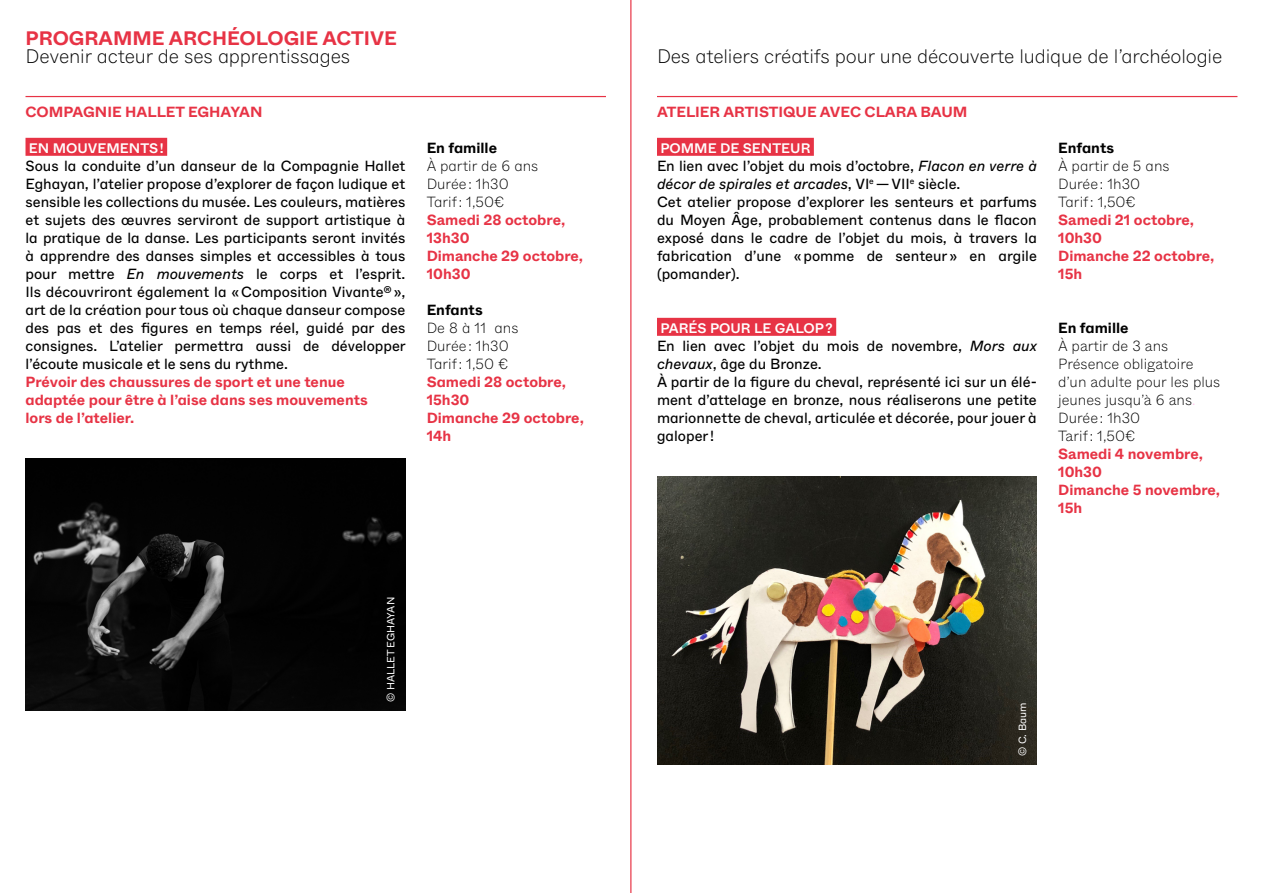
<style>
.page{position:relative;width:1263px;height:893px;background:#fff}
.page>*{position:absolute;margin:0;border:0;box-sizing:border-box;transform-origin:0 0}
.t1{font:200 19.5px "ABC Whyte";letter-spacing:-.01em;color:#000}
.t2{font:700 19.5px "ABC Whyte";color:#e73345}
.t3{font:14.7px/18px "ABC Whyte";color:#000}
.t4{font:700 14.7px/18px "ABC Whyte";color:#e73345}
.t5{font:200 14.7px/18px "ABC Whyte";color:#000}
.t6{font:700 14.7px "ABC Whyte";color:#000}
.t7{font:500 13.8px "ABC Whyte";color:#fff}
.t8{font:10.5px "ABC Whyte";letter-spacing:-.005em;color:#fff}
.s1{font-style:italic}
.s2{color:#ffbfea}
</style>
<div class="page">
<div style="left:26px;top:138px;width:141px;height:18px;background:#e73345"></div>
<hr style="left:26px;top:96px;width:580px;height:1px;background:#e73345">
<div style="left:657px;top:138px;width:157px;height:18px;background:#e73345"></div>
<div style="left:657px;top:318px;width:179px;height:18px;background:#e73345"></div>
<hr style="left:657px;top:96px;width:580px;height:1px;background:#e73345">
<img style="left:657px;top:476px;width:380px;height:289px">
<img style="left:26px;top:459px;width:379px;height:252px">
<hr style="left:630px;top:0;width:1px;height:893px;background:#e73345">
<h1 class="t2" style="left:26px;top:25px;width:373px">PROGRAMME ARCHÉOLOGIE ACTIVE</h1>
<h1 class="t1" style="left:26px;top:44px;width:326px">Devenir acteur de ses apprentissages</h1>
<p class="t4" style="left:26px;top:103px;width:238px">COMPAGNIE HALLET EGHAYAN</p>
<p class="t7" style="left:29px;top:139px;width:136px">EN MOUVEMENTS !</p>
<p class="t3" style="left:26px;top:157px;width:382px;text-align:justify">Sous la conduite d’un danseur de la Compagnie Hallet Eghayan, l’atelier propose d’explorer de façon ludique et sensible les collections du musée. Les couleurs, matières et sujets des œuvres serviront de support artistique à la pratique de la danse. Les participants seront invités à apprendre des danses simples et accessibles à tous pour mettre <span class="s1">En mouvements</span> le corps et l’esprit.<br>Ils découvriront également la « Composition Vivante® », art de la création pour tous où chaque danseur compose des pas et des figures en temps réel, guidé par des consignes. L’atelier permettra aussi de développer l’écoute musicale et le sens du rythme.</p>
<p class="t4" style="left:26px;top:373px;width:344px">Prévoir des chaussures de sport et une tenue adaptée pour être à l’aise dans ses mouvements lors de l’atelier.</p>
<p class="t6" style="left:427px;top:138px;width:72px">En famille</p>
<p class="t5" style="left:427px;top:157px;width:113px">À partir de 6 ans<br>Durée : 1h30<br>Tarif : 1,50€</p>
<p class="t4" style="left:427px;top:211px;width:158px">Samedi 28 octobre,<br>13h30<br>Dimanche 29 octobre,<br>10h30</p>
<p class="t6" style="left:427px;top:300px;width:58px">Enfants</p>
<p class="t5" style="left:427px;top:319px;width:93px">De 8 à 11 ans<br>Durée : 1h30<br>Tarif : 1,50 €</p>
<p class="t4" style="left:427px;top:373px;width:159px">Samedi 28 octobre,<br>15h30<br>Dimanche 29 octobre,<br>14h</p>
<p class="t8" style="left:384px;top:702px;width:107px;rotate:-90deg">© HALLET EGHAYAN</p>
<h1 class="t1" style="left:657px;top:44px;width:567px">Des ateliers créatifs pour une découverte ludique de l’archéologie</h1>
<p class="t4" style="left:657px;top:103px;width:312px">ATELIER ARTISTIQUE AVEC CLARA BAUM</p>
<p class="t7" style="left:660px;top:139px;width:152px">POMME DE SENTEUR</p>
<p class="t3" style="left:657px;top:157px;width:381px">En lien avec l’objet du mois d’octobre, <span class="s1">Flacon en verre à décor de spirales et arcades</span>, VI<sup>e</sup> — VII<sup>e</sup> siècle.<br>Cet atelier propose d’explorer les senteurs et parfums du Moyen Âge, probablement contenus dans le flacon exposé dans le cadre de l’objet du mois, à travers la fabrication d’une « pomme de senteur » en argile (pomander).</p>
<p class="t7" style="left:660px;top:319px;width:174px">PARÉS POUR LE GALOP ?</p>
<p class="t3" style="left:657px;top:337px;width:381px">En lien avec l’objet du mois de novembre, <span class="s1">Mors aux chevaux</span>, âge du Bronze.<br>À partir de la figure du cheval, représenté ici sur un élé&shy;ment d’attelage en bronze, nous réaliserons une petite marionnette de cheval, articulée et décorée, pour jouer à galoper !</p>
<p class="t6" style="left:1058px;top:138px;width:58px">Enfants</p>
<p class="t5" style="left:1058px;top:157px;width:113px">À partir de 5 ans<br>Durée : 1h30<br>Tarif : 1,50€</p>
<p class="t4" style="left:1058px;top:211px;width:158px">Samedi 21 octobre,<br>10h30<br>Dimanche 22 octobre,<br>15h</p>
<p class="t6" style="left:1058px;top:318px;width:72px">En famille</p>
<p class="t5" style="left:1058px;top:337px;width:164px">À partir de 3 ans<br>Présence obligatoire d’un adulte pour les plus jeunes jusqu’à 6 ans<span class="s2">.<br></span>Durée : 1h30<br>Tarif : 1,50€</p>
<p class="t4" style="left:1058px;top:445px;width:164px">Samedi 4 novembre,<br>10h30<br>Dimanche 5 novembre,<br>15h</p>
<p class="t8" style="left:1016px;top:756px;width:55px;rotate:-90deg">© C. Baum</p>
</div>
